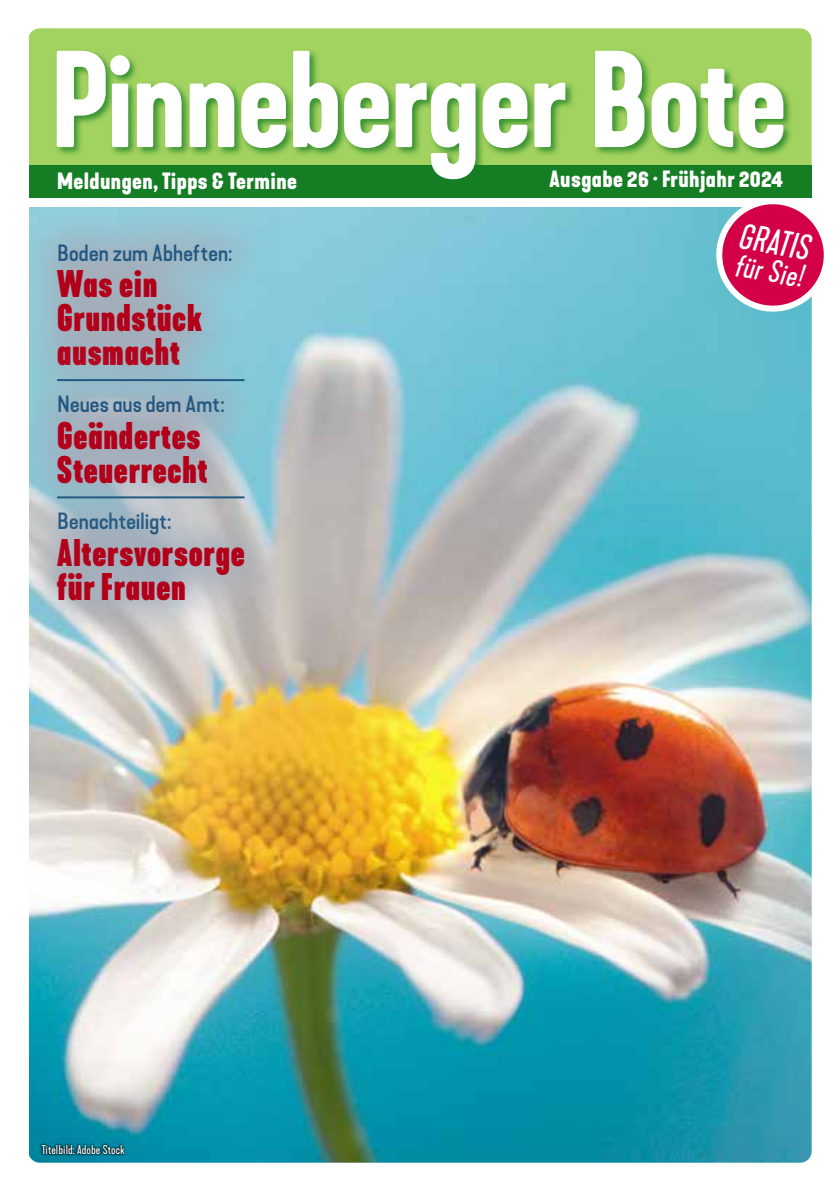
<style>
.page{position:relative;width:840px;height:1191px;background:#fff}
.page>*{position:absolute;margin:0;border:0;box-sizing:border-box;transform-origin:0 0}
.t1{font:600 128.4px "Kapra Neue";letter-spacing:-.015em;color:#fff}
.t2{font:700 condensed 36px/34px "Kapra Neue";letter-spacing:.02em;color:#b3001a}
.t3{font:italic 34px "Kapra Neue";color:#fff}
.t4{font:italic 30px "Kapra Neue";color:#fff}
.t5{font:500 expanded 22px "Kapra Neue";color:#235882}
.t6{font:700 22px "Kapra Neue";letter-spacing:.02em;color:#fff}
.t7{font:12px "Kapra Neue";letter-spacing:.005em;color:#fff}
</style>
<div class="page">
<div style="left:29px;top:28px;width:782px;height:138px;background:#a2d25f"></div>
<div style="left:28px;top:166px;width:783px;height:32px;background:#157d23"></div>
<img style="left:29px;top:207px;width:782px;height:955px">
<svg style="left:29px;top:464px;width:264px;height:185px;background:#bbbfc3"></svg>
<svg style="left:28px;top:195px;width:252px;height:220px;background:#9ec2cd"></svg>
<svg style="left:28px;top:347px;width:244px;height:185px;background:#a0bcc8"></svg>
<hr style="left:57px;top:379px;width:187px;height:2px;background:#235882">
<hr style="left:57px;top:496px;width:187px;height:2px;background:#235882">
<div style="left:39px;top:1142px;width:87px;height:14px;background:#000;opacity:.75"></div>
<svg style="left:707px;top:190px;width:117px;height:125px"></svg>
<div style="left:55px;top:49px;width:738px;height:140px;background:#157d23;opacity:.75"></div>
<h1 class="t1" style="left:50px;top:19px;width:737px">Pinneberger Bote</h1>
<p class="t6" style="left:549px;top:165px;width:235px">Ausgabe 26 · Frühjahr 2024</p>
<p class="t6" style="left:57px;top:166px;width:241px">Meldungen, Tipps &amp; Termine</p>
<p class="t5" style="left:57px;top:239px;width:176px">Boden zum Abheften:</p>
<p class="t2" style="left:57px;top:268px;width:146px">Was ein<br>Grundstück ausmacht</p>
<p class="t5" style="left:57px;top:390px;width:168px">Neues aus dem Amt:</p>
<p class="t2" style="left:57px;top:419px;width:152px">Geändertes<br>Steuerrecht</p>
<p class="t5" style="left:57px;top:508px;width:115px">Benachteiligt:</p>
<p class="t2" style="left:57px;top:536px;width:189px">Altersvorsorge für Frauen</p>
<p class="t7" style="left:42px;top:1142px;width:84px">Titelbild: Adobe Stock</p>
<p class="t3" style="left:743px;top:216px;width:73px;rotate:10deg">GRATIS</p>
<p class="t4" style="left:738px;top:247px;width:71px;rotate:10deg">für Sie!</p>
</div>
